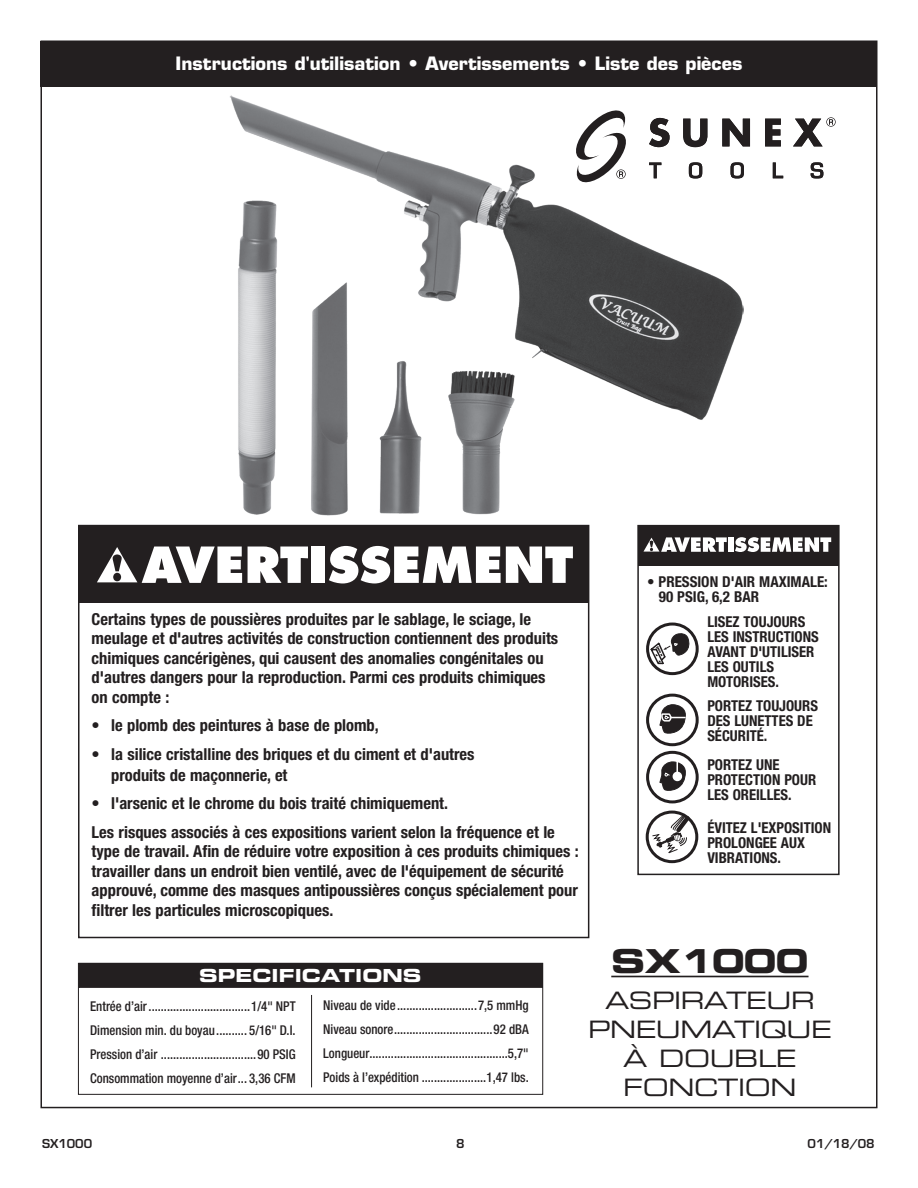
<style>
.page{position:relative;width:918px;height:1188px;background:#fff}
.page>*{position:absolute;margin:0;border:0;box-sizing:border-box;transform-origin:0 0}
.t1{font:33px "Eurostile LT Std Bold Ex 2";letter-spacing:-.02em;color:#231f20}
.t2{font:24px/28.8px "Eurostile LT Std Ex 2";letter-spacing:-.02em;color:#231f20;text-align:center}
.t3{font:700 18px "Eurostile LT Std";color:#fff}
.t4{font:18px "Eurostile LT Std Bold Ex 2";color:#fff}
.t5{font:700 condensed 16.5px/19.5px "Helvetica Neue LT Std";color:#231f20}
.t6{font:700 condensed 15px/15px "Helvetica Neue LT Std";color:#231f20}
.t7{font:500 condensed 13.5px/24px "Helvetica Neue LT Std";color:#231f20;text-align:justify;scale:.95 1}
.t8{font:600 12px "Eurostile LT Std";color:#231f20}
</style>
<div class="page">
<hr style="left:611px;top:976px;width:198px;height:1px;background:#231f20">
<div style="left:78px;top:963px;width:465px;height:132px;border:1px solid #231f20"></div>
<hr style="left:311px;top:995px;width:1px;height:92px;background:#231f20">
<div style="left:79px;top:963px;width:463px;height:24px;background:#231f20"></div>
<div style="left:78px;top:963px;width:465px;height:25px;border:1px solid #231f20"></div>
<div style="left:637px;top:525px;width:203px;height:350px;border:2px solid #231f20"></div>
<div style="left:646px;top:694px;width:53px;height:52px;border:3px solid #231f20;border-radius:50%"></div>
<svg style="left:659px;top:704px;width:27px;height:30px"></svg>
<div style="left:646px;top:751px;width:53px;height:52px;border:3px solid #231f20;border-radius:50%"></div>
<svg style="left:659px;top:761px;width:27px;height:30px"></svg>
<div style="left:646px;top:811px;width:52px;height:52px;border:3px solid #231f20;border-radius:50%"></div>
<svg style="left:652px;top:812px;width:41px;height:42px"></svg>
<div style="left:646px;top:623px;width:53px;height:52px;border:3px solid #231f20;border-radius:50%"></div>
<svg style="left:649px;top:633px;width:41px;height:33px"></svg>
<div style="left:40px;top:41px;width:838px;height:46px;background:#231f20"></div>
<div style="left:78px;top:526px;width:510px;height:76px;background:#231f20"></div>
<svg style="left:97px;top:547px;width:145px;height:36px"></svg>
<svg style="left:248px;top:547px;width:60px;height:36px"></svg>
<div style="left:312px;top:547px;width:13px;height:36px;background:#fff"></div>
<svg style="left:329px;top:546px;width:244px;height:37px"></svg>
<div style="left:638px;top:526px;width:201px;height:39px;background:#231f20"></div>
<svg style="left:643px;top:543px;width:81px;height:9px"></svg>
<div style="left:728px;top:537px;width:5px;height:15px;background:#fff"></div>
<svg style="left:735px;top:543px;width:94px;height:9px"></svg>
<img style="left:81px;top:40px;width:756px;height:503px">
<p class="t3" style="left:176px;top:52px;width:568px">Instructions d'utilisation • Avertissements • Liste des pièces</p>
<p class="t5" style="left:92px;top:609px;width:468px">Certains types de poussières produites par le sablage, le sciage, le meulage et d'autres activités de construction contiennent des produits chimiques cancérigènes, qui causent des anomalies congénitales ou d'autres dangers pour la reproduction. Parmi ces produits chimiques on compte :</p>
<p class="t5" style="left:92px;top:716px;width:289px">• le plomb des peintures à base de plomb,</p>
<p class="t5" style="left:111px;top:743px;width:365px;line-height:21px;text-indent:-20px">• la silice cristalline des briques et du ciment et d'autres produits de maçonnerie, et</p>
<p class="t5" style="left:92px;top:789px;width:465px;line-height:28.5px">• l'arsenic et le chrome du bois traité chimiquement.<br>Les risques associés à ces expositions varient selon la fréquence et le</p>
<p class="t5" style="left:92px;top:842px;width:489px">type de travail. Afin de réduire votre exposition à ces produits chimiques : travailler dans un endroit bien ventilé, avec de l'équipement de sécurité approuvé, comme des masques antipoussières conçus spécialement pour filtrer les particules microscopiques.</p>
<p class="t4" style="left:199px;top:963px;width:224px">SPECIFICATIONS</p>
<p class="t7" style="left:90px;top:994px;width:218px">Entrée d’air.................................1/4" NPT Dimension min. du boyau.......... 5/16" D.I.<br>Pression d’air ...............................90 PSIG Consommation moyenne d’air... 3,36 CFM</p>
<p class="t7" style="left:323px;top:993px;width:218px">Niveau de vide..........................7,5 mmHg Niveau sonore................................92 dBA Longueur.............................................5,7" Poids à l’expédition .....................1,47 lbs.</p>
<p class="t6" style="left:647px;top:574px;width:20px">• PRESSION</p>
<p class="t6" style="left:659px;top:574px;width:170px;text-indent:63px">D'AIR MAXIMALE:<br>90 psig, 6,2 bar</p>
<p class="t6" style="left:707px;top:614px;width:75px;text-indent:25px">Z TOUJOURS<br>LES INSTRUCTIONS<br>AVANT D'UTILISER<br>LES OUTILS<br>MOTORISES</p>
<p class="t6" style="left:776px;top:674px;width:5px">.</p>
<p class="t6" style="left:707px;top:698px;width:9px">PORTE</p>
<p class="t6" style="left:745px;top:698px;width:50px">Z TOUJOURS</p>
<p class="t6" style="left:707px;top:713px;width:9px">DES</p>
<p class="t6" style="left:734px;top:713px;width:9px">LUNETTES</p>
<p class="t6" style="left:797px;top:713px;width:9px">DE</p>
<p class="t6" style="left:707px;top:728px;width:23px">SÉCURIT</p>
<p class="t6" style="left:707px;top:614px;width:8px">LISE</p>
<p class="t6" style="left:707px;top:722px;width:74px;line-height:28.5px;text-indent:50px">É. portez une</p>
<p class="t6" style="left:707px;top:772px;width:110px">protection pour les oreilles.</p>
<p class="t6" style="left:707px;top:820px;width:125px">Évitez l'exposition prolongee aux vibrations.</p>
<h1 class="t1" style="left:611px;top:938px;width:199px">SX1000</h1>
<h2 class="t2" style="left:588px;top:986px;width:245px">ASPIRATEUR<br>PNEUMATIQUE<br>À DOUBLE<br>FONCTION</h2>
<p class="t8" style="left:42px;top:1136px;width:52px">SX1000</p>
<p class="t8" style="left:808px;top:1136px;width:69px">01/18/08</p>
</div>
